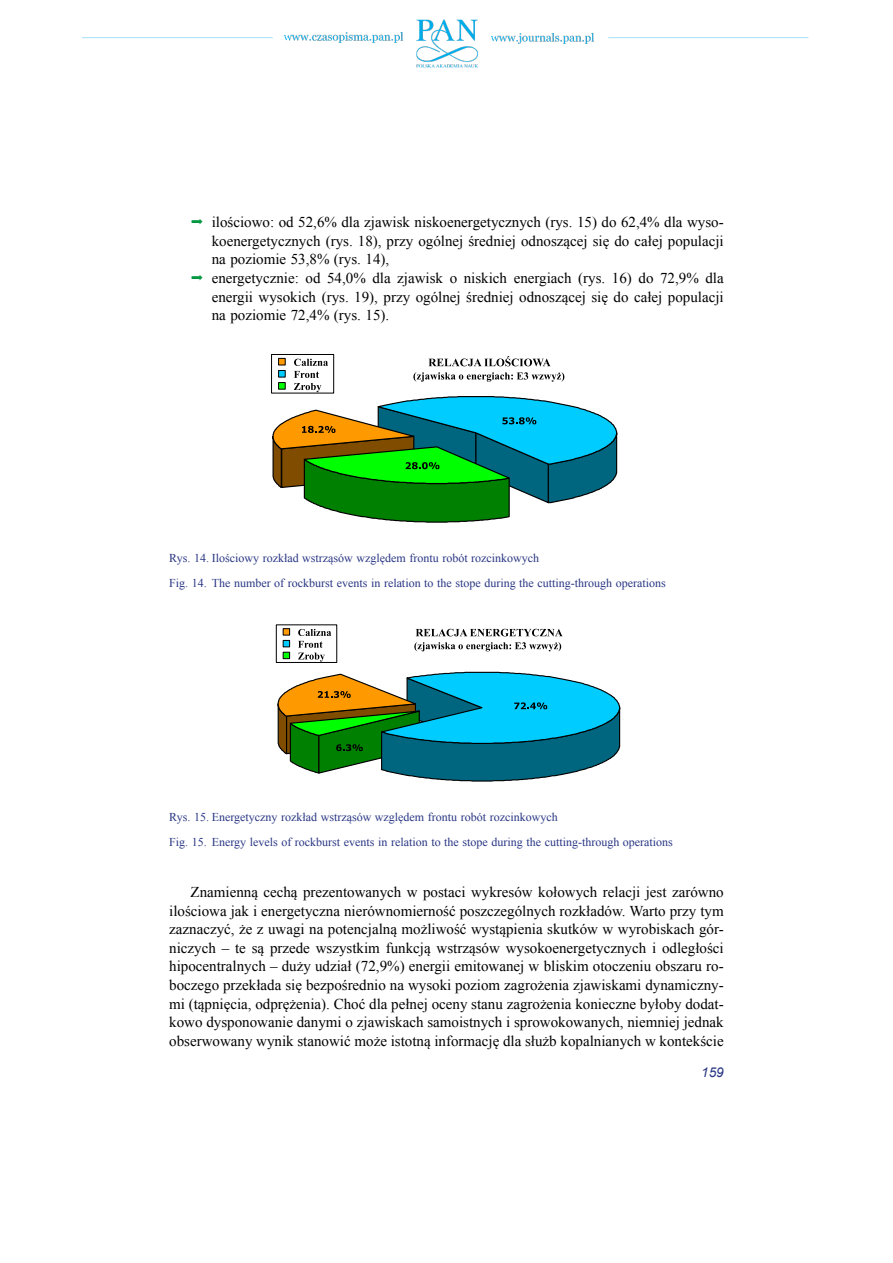
<style>
.page{position:relative;width:893px;height:1263px;background:#fff}
.page>*{position:absolute;margin:0;border:0;box-sizing:border-box;transform-origin:0 0}
.t1{font:15px/18.6px "Times New Roman";color:#000}
.t2{font:italic 13.5px "Arial";color:#283583}
.t3{font:12px/25px "Times New Roman";color:#283583}
</style>
<div class="page">
<img style="left:82px;top:19px;width:727px;height:49px">
<svg style="left:271px;top:354px;width:63px;height:39px"></svg>
<svg style="left:272px;top:356px;width:346px;height:167px"></svg>
<svg style="left:416px;top:629px;width:147px;height:7px"></svg>
<svg style="left:414px;top:642px;width:147px;height:9px"></svg>
<svg style="left:277px;top:671px;width:344px;height:111px"></svg>
<div style="left:276px;top:625px;width:61px;height:38px;background:#fff;border:1px solid #000"></div>
<div style="left:283px;top:628px;width:7px;height:7px;background:#f90;border:1px solid #000"></div>
<div style="left:283px;top:640px;width:7px;height:7px;background:#0cf;border:1px solid #000"></div>
<div style="left:283px;top:652px;width:7px;height:7px;background:#0f0;border:1px solid #000"></div>
<svg style="left:298px;top:629px;width:33px;height:33px"></svg>
<p class="t1" style="left:212px;top:213px;width:513px">ilościowo: od 52,6% dla zjawisk niskoenergetycznych (rys. 15) do 62,4% dla wyso&shy;koenergetycznych (rys. 18), przy ogólnej średniej odnoszącej się do całej populacji na poziomie 53,8% (rys. 14),<br>energetycznie: od 54,0% dla zjawisk o niskich energiach (rys. 16) do 72,9% dla energii wysokich (rys. 19), przy ogólnej średniej odnoszącej się do całej populacji na poziomie 72,4% (rys. 15).</p>
<p class="t3" style="left:169px;top:546px;width:498px">Rys. 14. Ilościowy rozkład wstrząsów względem frontu robót rozcinkowych<br>Fig. 14. The number of rockburst events in relation to the stope during the cutting-through operations</p>
<p class="t3" style="left:169px;top:804px;width:505px">Rys. 15. Energetyczny rozkład wstrząsów względem frontu robót rozcinkowych<br>Fig. 15. Energy levels of rockburst events in relation to the stope during the cutting-through operations</p>
<p class="t1" style="left:169px;top:882px;width:556px;text-align:justify;text-indent:21px">Znamienną cechą prezentowanych w postaci wykresów kołowych relacji jest zarówno ilościowa jak i energetyczna nierównomierność poszczególnych rozkładów. Warto przy tym zaznaczyć, że z uwagi na potencjalną możliwość wystąpienia skutków w wyrobiskach gór&shy;niczych – te są przede wszystkim funkcją wstrząsów wysokoenergetycznych i odległości hipocentralnych – duży udział (72,9%) energii emitowanej w bliskim otoczeniu obszaru ro&shy;boczego przekłada się bezpośrednio na wysoki poziom zagrożenia zjawiskami dynamiczny&shy;mi (tąpnięcia, odprężenia). Choć dla pełnej oceny stanu zagrożenia konieczne byłoby dodat&shy;kowo dysponowanie danymi o zjawiskach samoistnych i sprowokowanych, niemniej jednak obserwowany wynik stanowić może istotną informację dla służb kopalnianych w kontekście</p>
<p class="t2" style="left:701px;top:1064px;width:24px">159</p>
</div>
